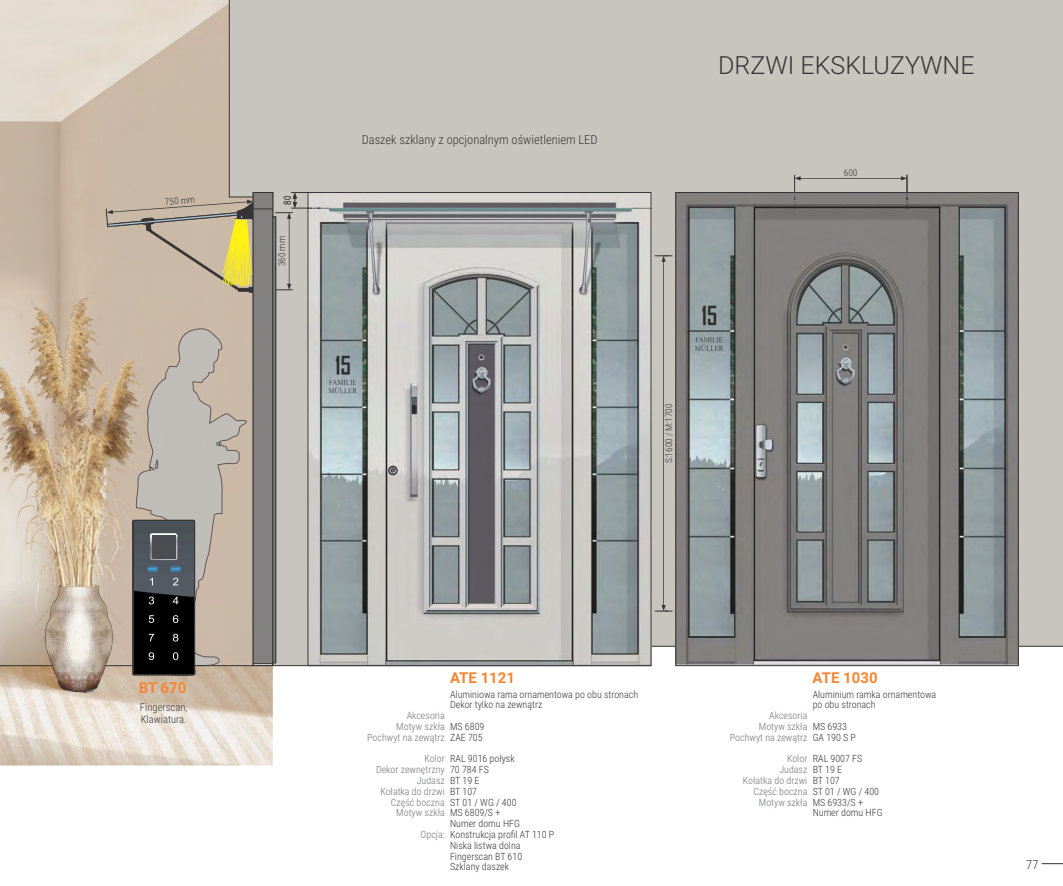
<style>
.page{position:relative;width:1063px;height:886px;background:#fff}
.page>*{position:absolute;margin:0;border:0;box-sizing:border-box;transform-origin:0 0}
.t1{font:300 25px "Roboto";color:#373435}
.t2{font:700 15px "Roboto";color:#f58634}
.t3{font:300 12.5px "Roboto Condensed";color:#373435}
.t4{font:300 10.62px/12.1px "Roboto Condensed";color:#373435}
.t5{font:300 10px/10.8px "Roboto Condensed";color:#373435}
.t6{font:300 10px/10.8px "Roboto Condensed";color:#727376;text-align:right}
.t7{font:300 9.38px "Roboto Condensed";color:#373435}
</style>
<div class="page">
<div style="left:273px;top:0;width:790px;height:666px;background:#c8c4be"></div>
<hr style="left:449px;top:646px;width:614px;height:1px;background:#373435">
<img style="left:678px;top:194px;width:338px;height:470px">
<svg style="left:1042px;top:863px;width:21px;height:1px"></svg>
<svg style="left:794px;top:175px;width:114px;height:34px;background:#96938f"></svg>
<svg style="left:655px;top:255px;width:17px;height:357px;background:#c0bcb7"></svg>
<img style="left:0;top:0;width:273px;height:765px">
<hr style="left:0;top:665px;width:651px;height:1px;background:#373435">
<img style="left:0;top:269px;width:172px;height:458px">
<img style="left:310px;top:194px;width:339px;height:470px">
<svg style="left:389px;top:466px;width:8px;height:9px"></svg>
<div style="left:388px;top:466px;width:9px;height:9px;border:1px solid #373435;border-radius:50%"></div>
<div style="left:253px;top:193px;width:20px;height:472px;background:#83817f"></div>
<div style="left:253px;top:663px;width:20px;height:2px;background:#e6e7e8;border:1px solid #373435"></div>
<div style="left:253px;top:192px;width:20px;height:474px;border:1px solid #373435"></div>
<div style="left:273px;top:217px;width:3px;height:446px;background:#83817f;border:1px solid #373435"></div>
<svg style="left:105px;top:0;width:215px;height:293px;background:#c6bcab"></svg>
<svg style="left:136px;top:328px;width:111px;height:348px;background:#c2b7ab"></svg>
<svg style="left:132px;top:520px;width:63px;height:155px"></svg>
<img style="left:134px;top:521px;width:59px;height:153px">
<img style="left:150px;top:534px;width:27px;height:26px">
<svg style="left:146px;top:566px;width:12px;height:6px"></svg>
<svg style="left:152px;top:535px;width:23px;height:23px"></svg>
<svg style="left:173px;top:578px;width:5px;height:7px"></svg>
<svg style="left:149px;top:596px;width:5px;height:8px"></svg>
<svg style="left:173px;top:597px;width:5px;height:7px"></svg>
<svg style="left:149px;top:615px;width:5px;height:8px"></svg>
<svg style="left:173px;top:615px;width:5px;height:8px"></svg>
<svg style="left:149px;top:634px;width:5px;height:7px"></svg>
<svg style="left:173px;top:634px;width:5px;height:7px"></svg>
<svg style="left:149px;top:652px;width:5px;height:8px"></svg>
<svg style="left:150px;top:578px;width:3px;height:7px"></svg>
<svg style="left:173px;top:652px;width:5px;height:8px"></svg>
<svg style="left:169px;top:566px;width:12px;height:6px"></svg>
<p class="t7" style="left:165px;top:198px;width:32px;rotate:-4deg">750 mm</p>
<p class="t7" style="left:284px;top:205px;width:11px;rotate:-90deg">80</p>
<p class="t7" style="left:278px;top:266px;width:32px;rotate:-90deg">360 mm</p>
<p class="t3" style="left:362px;top:135px;width:237px">Daszek szklany z opcjonalnym oświetleniem LED</p>
<h1 class="t1" style="left:718px;top:55px;width:258px">DRZWI EKSKLUZYWNE</h1>
<p class="t7" style="left:844px;top:169px;width:15px">600</p>
<p class="t7" style="left:665px;top:463px;width:61px;rotate:-90deg">S:1600 / M:1700</p>
<h2 class="t2" style="left:139px;top:682px;width:49px">BT 670</h2>
<p class="t4" style="left:140px;top:702px;width:49px">Fingerscan,<br>Klawiatura.</p>
<h2 class="t2" style="left:450px;top:672px;width:67px">ATE 1121</h2>
<p class="t5" style="left:450px;top:690px;width:190px">Aluminiowa rama ornamentowa po obu stronach<br>Dekor tylko na zewnątrz</p>
<p class="t5" style="left:450px;top:722px;width:36px">MS 6809<br>ZAE 705</p>
<p class="t5" style="left:450px;top:754px;width:106px">RAL 9016 połysk<br>70 784 FS<br>BT 19 E<br>BT 107<br>ST 01 / WG / 400<br>MS 6809/S +<br>Numer domu HFG<br>Konstrukcja profil AT 110 P<br>Niska listwa dolna<br>Fingerscan BT 610<br>Szklany daszek</p>
<p class="t6" style="left:367px;top:711px;width:79px">Akcesoria<br>Motyw szkła<br>Pochwyt na zewątrz</p>
<p class="t6" style="left:376px;top:754px;width:70px">Kolor<br>Dekor zewnętrzny<br>Judasz<br>Kołatka do drzwi<br>Część boczna<br>Motyw szkła</p>
<p class="t6" style="left:421px;top:830px;width:26px">Opcja:</p>
<h2 class="t2" style="left:813px;top:672px;width:67px">ATE 1030</h2>
<p class="t5" style="left:813px;top:690px;width:125px">Aluminium ramka ornamentowa po obu stronach</p>
<p class="t5" style="left:813px;top:722px;width:45px">MS 6933<br>GA 190 S P</p>
<p class="t5" style="left:813px;top:754px;width:71px">RAL 9007 FS<br>BT 19 E<br>BT 107<br>ST 01 / WG / 400<br>MS 6933/S +<br>Numer domu HFG</p>
<p class="t6" style="left:730px;top:711px;width:79px">Akcesoria<br>Motyw szkła<br>Pochwyt na zewątrz</p>
<p class="t6" style="left:743px;top:754px;width:66px">Kolor<br>Judasz<br>Kołatka do drzwi<br>Część boczna<br>Motyw szkła</p>
<p class="t3" style="left:1026px;top:859px;width:14px">77</p>
</div>
